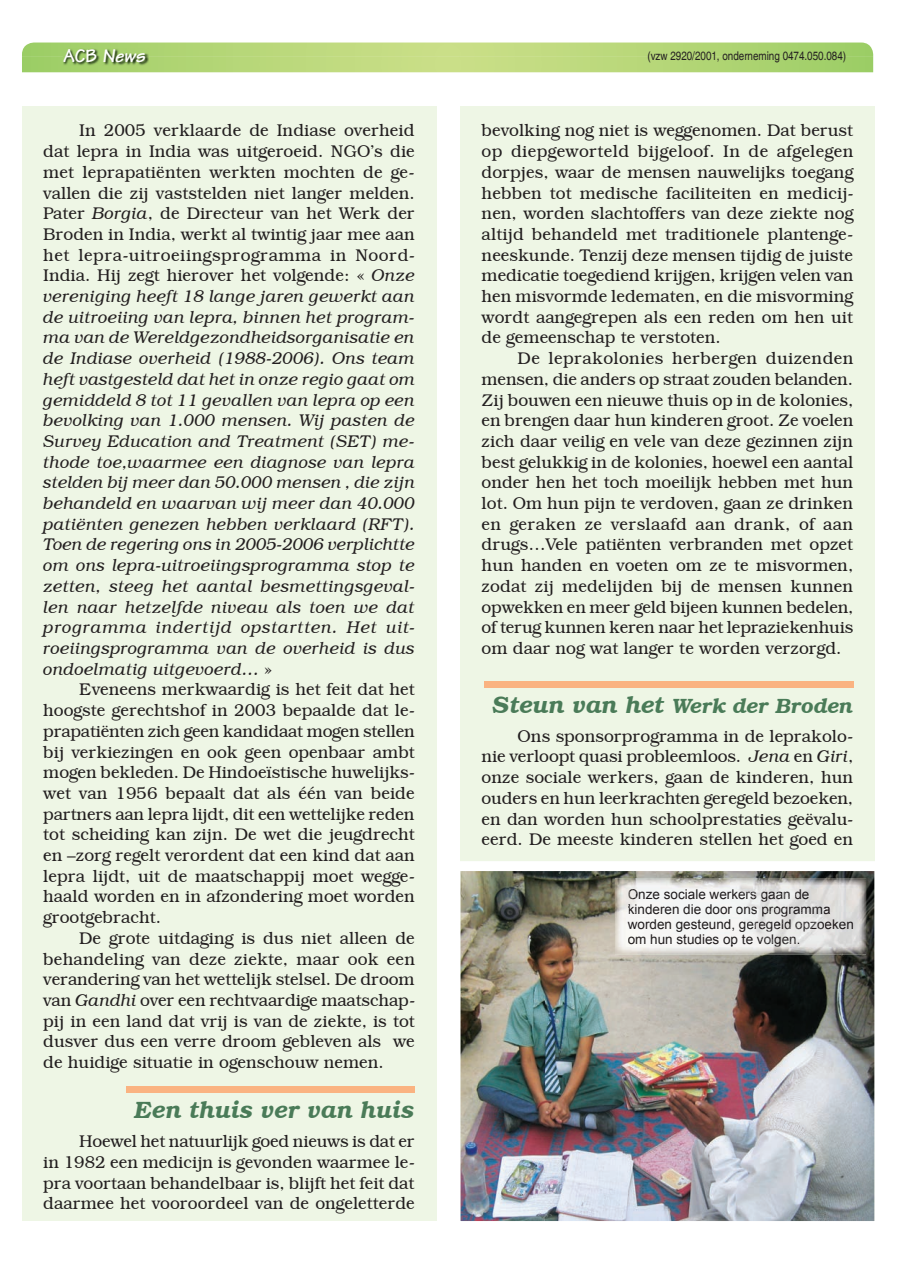
<style>
.page{position:relative;width:898px;height:1263px;background:#fff}
.page>*{position:absolute;margin:0;border:0;box-sizing:border-box;transform-origin:0 0}
.t1{font:italic 600 24px "Bookman IT Cby BT";color:#4a7b58}
.t2{font:italic 600 21px "Bookman IT Cby BT";color:#4a7b58}
.t3{font:italic 700 19.5px "Tekton";color:#fff}
.t4{font:300 17.25px/20.7px "Bookman IT Cby BT";color:#231f20;text-align:justify}
.t5{font:italic 300 17.25px/20.7px "Bookman IT Cby BT";color:#231f20;text-align:justify}
.t6{font:13.5px/15px "Arial";color:#201c1d}
.t7{font:condensed 12px "Helvetica";color:#231f20}
.s1{font-style:normal}
.s2{font-style:italic}
.s3{font-size:24px}
.s4{color:#1d1a1a}
.s5{color:#201c1e}
.s6{color:#1f1b1d}
.s7{color:#1e181a}
.s8{color:#1e191a}
.s9{color:#1c181a}
.s10{color:#1f1b1c}
.s11{color:#1f1c1d}
.s12{color:#1d1919}
.s13{color:#1e1819}
.s14{color:#1e1a1c}
.s15{color:#201d1e}
.s16{color:#201d1d}
.s17{color:#1e1a1b}
.s18{color:#1c191a}
.s19{color:#211d1d}
</style>
<div class="page">
<svg style="left:22px;top:43px;width:850px;height:29px;background:#b5d678"></svg>
<img style="left:63px;top:49px;width:85px;height:16px">
<div style="left:22px;top:106px;width:414px;height:1114px;background:#eef6e5"></div>
<div style="left:126px;top:1086px;width:289px;height:6px;background:#fab381"></div>
<div style="left:460px;top:106px;width:414px;height:1114px;background:#eef6e5"></div>
<div style="left:483px;top:681px;width:370px;height:6px;background:#fab381"></div>
<img style="left:460px;top:861px;width:415px;height:360px">
<img style="left:614px;top:878px;width:251px;height:77px">
<img style="left:628px;top:889px;width:181px;height:13px">
<img style="left:628px;top:904px;width:202px;height:13px">
<img style="left:627px;top:919px;width:226px;height:13px">
<img style="left:628px;top:934px;width:171px;height:13px">
<p class="t3" style="left:63px;top:43px;width:84px"><span class="s1">ACB</span> News</p>
<p class="t5" style="left:43px;top:120px;width:373px;text-indent:36px"><span class="s1">In 2005 verklaarde de Indiase overheid dat lepra in India was uitgeroeid. NGO’s die met leprapatiënten werkten mochten de ge&shy;vallen die zij vaststelden niet langer melden.<br>Pater</span> Borgia<span class="s1">, de Directeur van het Werk der Broden in India, werkt al twintig jaar mee aan het lepra-uitroeiingsprogramma in Noord-India. Hij zegt hierover het volgende: «</span> Onze vereniging heeft 18 lange jaren gewerkt aan de uitroeiing van lepra, binnen het program&shy;ma van de Wereldgezondheidsorganisatie en de Indiase overheid (1988-2006). Ons team heft vastgesteld dat het in onze regio gaat om gemiddeld 8 tot 11 gevallen van lepra op een bevolking van 1.000 mensen. Wij pasten de Survey Education and Treatment (SET) me&shy;thode toe,waarmee een diagnose van lepra stelden bij meer dan 50.000 mensen , die zijn behandeld en waarvan wij meer dan 40.000 patiënten genezen hebben verklaard (RFT).<br>Toen de regering ons in 2005-2006 verplichtte om ons lepra-uitroeiingsprogramma stop te zetten, steeg het aantal besmettingsgeval&shy;len naar hetzelfde niveau als toen we dat programma indertijd opstartten. Het uit&shy;roeiingsprogramma van de overheid is dus ondoelmatig uitgevoerd… <span class="s1">»</span></p>
<p class="t4" style="left:43px;top:679px;width:373px;text-indent:36px">Eveneens merkwaardig is het feit dat het hoogste gerechtshof in 2003 bepaalde dat le&shy;prapatiënten zich geen kandidaat mogen stellen bij verkiezingen en ook geen openbaar ambt mogen bekleden. De Hindoeïstische huwelijks&shy;wet van 1956 bepaalt dat als één van beide partners aan lepra lijdt, dit een wettelijke reden tot scheiding kan zijn. De wet die jeugdrecht en –zorg regelt verordent dat een kind dat aan lepra lijdt, uit de maatschappij moet wegge&shy;haald worden en in afzondering moet worden grootgebracht.</p>
<p class="t4" style="left:43px;top:928px;width:373px;text-indent:36px">De grote uitdaging is dus niet alleen de behandeling van deze ziekte, maar ook een verandering van het wettelijk stelsel. De droom van <span class="s2">Gandhi</span> over een rechtvaardige maatschap&shy;pij in een land dat vrij is van de ziekte, is tot dusver dus een verre droom gebleven als we de huidige situatie in ogenschouw nemen.</p>
<h1 class="t1" style="left:135px;top:1095px;width:282px">Een thuis ver van huis</h1>
<p class="t4" style="left:43px;top:1131px;width:373px;text-indent:36px">Hoewel het natuurlijk goed nieuws is dat er in 1982 een medicijn is gevonden waarmee le&shy;pra voortaan behandelbaar is, blijft het feit dat daarmee het vooroordeel van de ongeletterde</p>
<p class="t7" style="left:647px;top:49px;width:200px">(vzw 2920/2001, onderneming 0474.050.084)</p>
<p class="t4" style="left:481px;top:120px;width:373px">bevolking nog niet is weggenomen. Dat berust op diepgeworteld bijgeloof. In de afgelegen dorpjes, waar de mensen nauwelijks toegang hebben tot medische faciliteiten en medicij&shy;nen, worden slachtoffers van deze ziekte nog altijd behandeld met traditionele plantenge&shy;neeskunde. Tenzij deze mensen tijdig de juiste medicatie toegediend krijgen, krijgen velen van hen misvormde ledematen, en die misvorming wordt aangegrepen als een reden om hen uit de gemeenschap te verstoten.</p>
<p class="t4" style="left:481px;top:348px;width:373px;text-indent:36px">De leprakolonies herbergen duizenden mensen, die anders op straat zouden belanden.<br>Zij bouwen een nieuwe thuis op in de kolonies, en brengen daar hun kinderen groot. Ze voelen zich daar veilig en vele van deze gezinnen zijn best gelukkig in de kolonies, hoewel een aantal onder hen het toch moeilijk hebben met hun lot. Om hun pijn te verdoven, gaan ze drinken en geraken ze verslaafd aan drank, of aan drugs…Vele patiënten verbranden met opzet hun handen en voeten om ze te misvormen, zodat zij medelijden bij de mensen kunnen opwekken en meer geld bijeen kunnen bedelen, of terug kunnen keren naar het lepraziekenhuis om daar nog wat langer te worden verzorgd.</p>
<p class="t2" style="left:492px;top:692px;width:362px"><span class="s3">Steun van het</span> Werk der Broden</p>
<p class="t4" style="left:481px;top:725px;width:373px;text-indent:36px">Ons sponsorprogramma in de leprakolo&shy;nie verloopt quasi probleemloos. <span class="s2">Jena</span> en <span class="s2">Giri</span>, onze sociale werkers, gaan de kinderen, hun ouders en hun leerkrachten geregeld bezoeken, en dan worden hun schoolprestaties geëvalu&shy;eerd. De meeste kinderen stellen het goed en</p>
<p class="t6" style="left:627px;top:887px;width:227px"><span class="s4">O</span>n<span class="s5">ze</span> s<span class="s5">oc</span><span class="s6">iale</span> w<span class="s5">er</span>ke<span class="s7">rs</span> <span class="s8">g</span><span class="s9">aa</span><span class="s10">n</span> <span class="s4">d</span><span class="s9">e </span><span class="s4">ki</span>nder<span class="s5">en</span> die <span class="s5">doo</span>r <span class="s11">on</span><span class="s12">s</span> <span class="s13">pr</span><span class="s14">og</span><span class="s9">ramm</span><span class="s7">a </span><span class="s5">word</span><span class="s15">en</span> <span class="s16">g</span>esteund, <span class="s11">ge</span><span class="s14">r</span><span class="s7">eg</span><span class="s17">el</span><span class="s18">d</span> <span class="s14">op</span><span class="s7">zoek</span><span class="s9">en </span><span class="s19">om</span> hun <span class="s5">stu</span>dies op te <span class="s11">v</span><span class="s17">olgen.</span></p>
</div>
